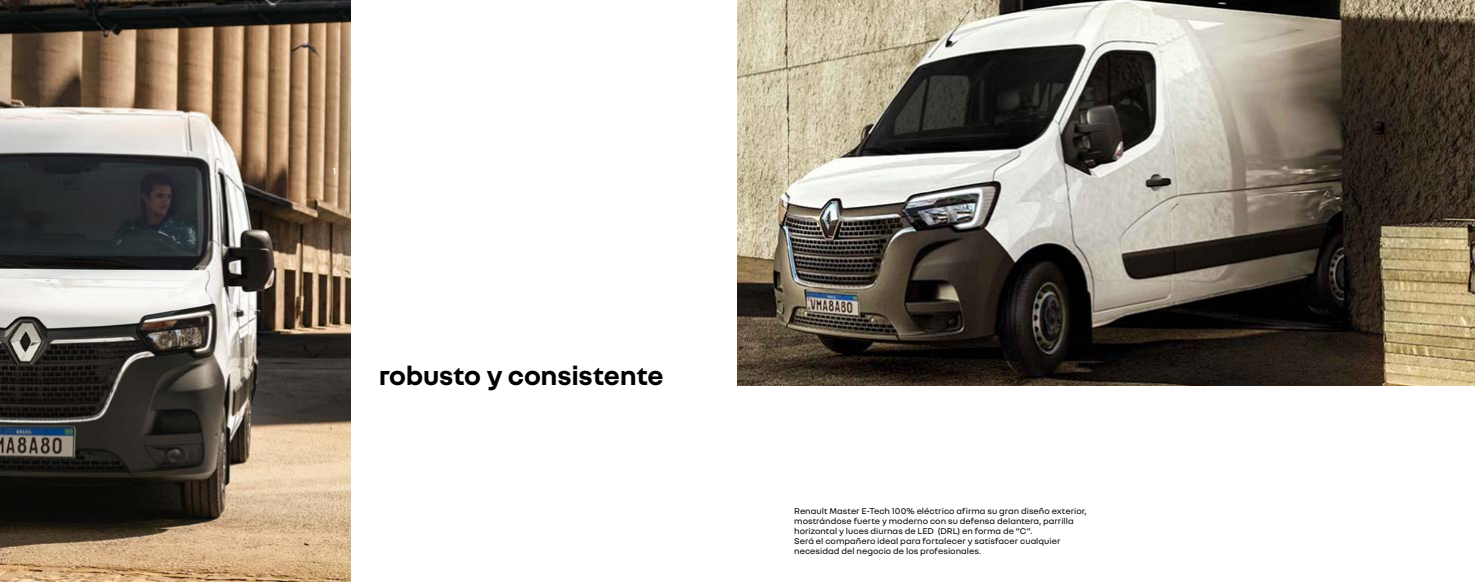
<style>
.page{position:relative;width:1475px;height:582px;background:#fff}
.page>*{position:absolute;margin:0;border:0;box-sizing:border-box;transform-origin:0 0}
.t1{font:700 28px "Nouvel R";letter-spacing:-.01em;color:#000}
.t2{font:9px/10px "Nouvel R";letter-spacing:.005em;color:#000}
.t3{font:700 9px "Nouvel R";color:#fff}
</style>
<div class="page">
<img style="left:0;top:0;width:350px;height:581px">
<img style="left:737px;top:0;width:737px;height:385px">
<p class="t3" style="left:333px;top:165px;width:5px">1</p>
<h1 class="t1" style="left:378px;top:357px;width:286px">robusto y consistente</h1>
<p class="t2" style="left:794px;top:504px;width:294px">Renault Master E-Tech 100% eléctrico afirma su gran diseño exterior, mostrándose fuerte y moderno con su defensa delantera, parrilla horizontal y luces diurnas de LED (DRL) en forma de “C”.<br>Será el compañero ideal para fortalecer y satisfacer cualquier necesidad del negocio de los profesionales.</p>
</div>
